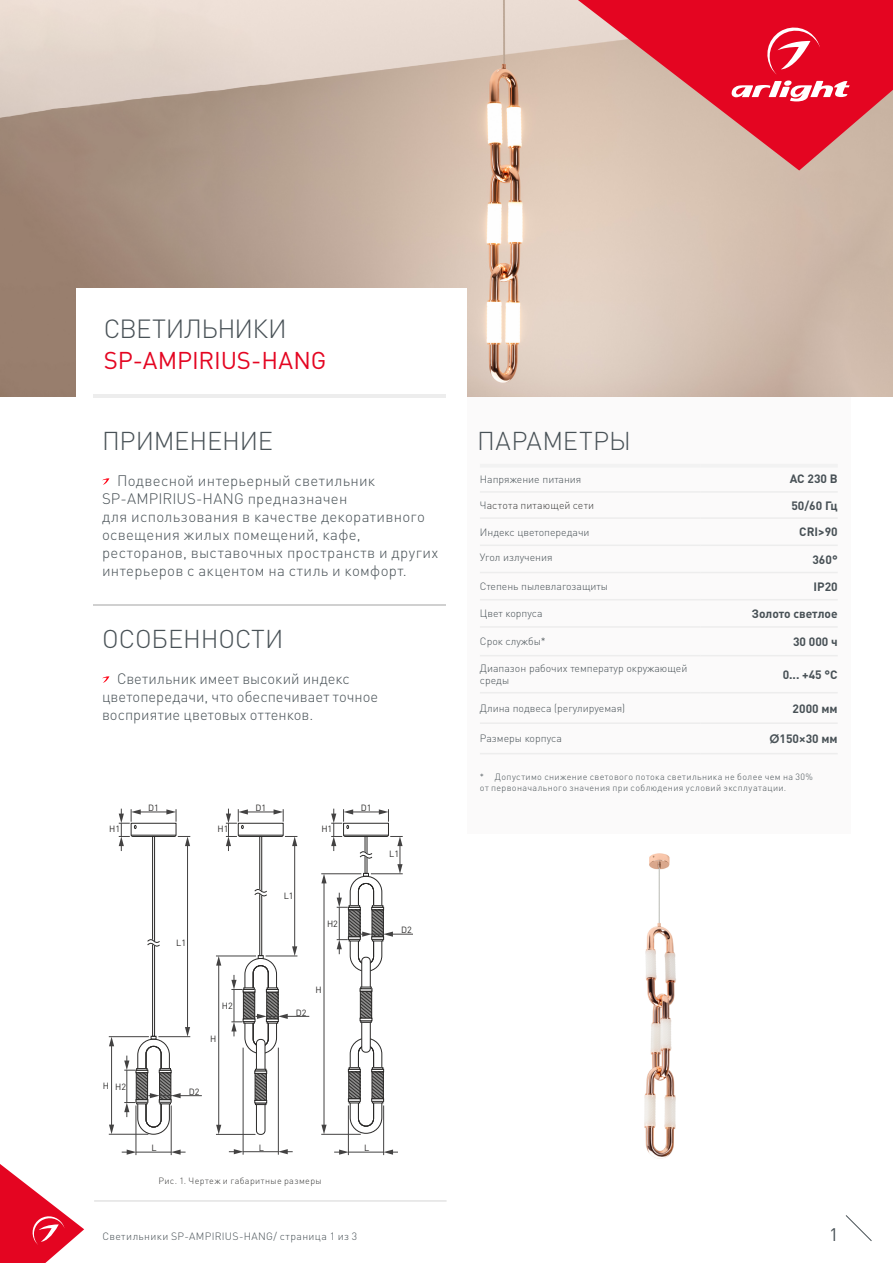
<style>
.page{position:relative;width:893px;height:1263px;background:#fff}
.page>*{position:absolute;margin:0;border:0;box-sizing:border-box;transform-origin:0 0}
.t1{font:300 25.95px "DIN Pro";letter-spacing:-.025em;color:#485156}
.t2{font:300 25.5px "DIN Pro";letter-spacing:-.005em;color:#485156}
.t3{font:300 25.5px "DIN Pro";letter-spacing:.015em;color:#485156}
.t4{font:24px "DIN Pro";letter-spacing:-.005em;color:#e40521}
.t5{font:18px "DIN Pro";color:#485156}
.t6{font:300 15px/18px "DIN Pro";letter-spacing:.015em;color:#485156}
.t7{font:700 12px "DIN Pro";color:#485156}
.t8{font:300 10.5px/12px "DIN Pro";color:#485156}
.t9{font:300 10.5px "DIN Pro";letter-spacing:.035em;color:#485156}
.t10{font:300 10.5px "DIN Pro";letter-spacing:.015em;color:#3c3c3b}
.t11{font:300 9px/10.5px "DIN Pro";letter-spacing:.04em;color:#485156}
.t12{font:9px "DIN Pro";color:#2b2a29}
.t13{font:300 9px "DIN Pro";letter-spacing:.04em;color:#3c3c3b}
.s1{color:#485156}
.s2{font-family:"Century Gothic"}
</style>
<div class="page">
<img style="left:0;top:0;width:893px;height:396px">
<svg style="left:845px;top:1215px;width:27px;height:26px"></svg>
<svg style="left:578px;top:0;width:315px;height:171px;background:#dc5d64"></svg>
<svg style="left:729px;top:81px;width:121px;height:22px"></svg>
<svg style="left:764px;top:24px;width:56px;height:51px;background:#e82f46"></svg>
<svg style="left:0;top:1164px;width:84px;height:99px"></svg>
<div style="left:77px;top:288px;width:390px;height:117px;background:#fff"></div>
<div style="left:467px;top:397px;width:383px;height:437px;background:#fbfafa"></div>
<svg style="left:102px;top:478px;width:7px;height:7px"></svg>
<hr style="left:94px;top:394px;width:352px;height:3px;background:#ededed">
<hr style="left:94px;top:604px;width:352px;height:1px;background:#d0d0d0">
<hr style="left:94px;top:1200px;width:352px;height:1px;background:#e3e3e3">
<svg style="left:102px;top:676px;width:7px;height:7px"></svg>
<img style="left:644px;top:853px;width:32px;height:306px">
<hr style="left:480px;top:491px;width:220px;height:2px;background:#ededed">
<hr style="left:700px;top:491px;width:138px;height:2px;background:#ededed">
<hr style="left:480px;top:544px;width:220px;height:2px;background:#ededed">
<hr style="left:700px;top:544px;width:138px;height:2px;background:#ededed">
<hr style="left:480px;top:572px;width:220px;height:1px;background:#ededed">
<hr style="left:700px;top:572px;width:138px;height:1px;background:#ededed">
<hr style="left:480px;top:655px;width:220px;height:1px;background:#ededed">
<hr style="left:700px;top:655px;width:138px;height:1px;background:#ededed">
<hr style="left:480px;top:692px;width:220px;height:1px;background:#ededed">
<hr style="left:700px;top:692px;width:138px;height:1px;background:#ededed">
<hr style="left:480px;top:722px;width:220px;height:2px;background:#ededed">
<hr style="left:700px;top:722px;width:138px;height:2px;background:#ededed">
<hr style="left:480px;top:599px;width:220px;height:1px;background:#ededed">
<hr style="left:700px;top:599px;width:138px;height:1px;background:#ededed">
<hr style="left:480px;top:626px;width:220px;height:2px;background:#ededed">
<hr style="left:700px;top:626px;width:138px;height:2px;background:#ededed">
<hr style="left:480px;top:753px;width:220px;height:1px;background:#ededed">
<hr style="left:700px;top:753px;width:138px;height:1px;background:#ededed">
<hr style="left:480px;top:517px;width:220px;height:2px;background:#ededed">
<hr style="left:700px;top:517px;width:138px;height:2px;background:#ededed">
<hr style="left:480px;top:464px;width:220px;height:4px;background:#f2f2f2">
<hr style="left:700px;top:464px;width:138px;height:4px;background:#f2f2f2">
<hr style="left:383px;top:1105px;width:1px;height:50px;background:#434242">
<hr style="left:348px;top:1105px;width:1px;height:50px;background:#434242">
<hr style="left:321px;top:1134px;width:40px;height:1px;background:#434242">
<hr style="left:324px;top:882px;width:1px;height:244px;background:#434242">
<svg style="left:321px;top:1125px;width:6px;height:9px"></svg>
<hr style="left:348px;top:1152px;width:36px;height:1px;background:#434242">
<svg style="left:383px;top:1149px;width:15px;height:6px"></svg>
<svg style="left:334px;top:1149px;width:15px;height:6px"></svg>
<svg style="left:348px;top:1038px;width:36px;height:96px"></svg>
<div style="left:362px;top:957px;width:8px;height:95px;background:#fff;border-radius:4px"></div>
<div style="left:361px;top:957px;width:10px;height:95px;border:1px solid #2b2a29;border-radius:4px"></div>
<svg style="left:360px;top:987px;width:12px;height:35px"></svg>
<div style="left:259px;top:836px;width:3px;height:120px;border:1px solid #2b2a29"></div>
<hr style="left:294px;top:844px;width:1px;height:104px;background:#434242">
<hr style="left:278px;top:1048px;width:1px;height:107px;background:#434242">
<hr style="left:243px;top:1048px;width:1px;height:107px;background:#434242">
<hr style="left:216px;top:1134px;width:39px;height:1px;background:#434242">
<hr style="left:216px;top:956px;width:40px;height:1px;background:#434242">
<hr style="left:218px;top:964px;width:1px;height:162px;background:#434242">
<svg style="left:216px;top:956px;width:5px;height:9px"></svg>
<svg style="left:216px;top:1125px;width:5px;height:9px"></svg>
<hr style="left:243px;top:1151px;width:35px;height:1px;background:#434242">
<svg style="left:278px;top:1149px;width:15px;height:5px"></svg>
<svg style="left:229px;top:1149px;width:14px;height:5px"></svg>
<svg style="left:226px;top:809px;width:71px;height:42px"></svg>
<svg style="left:254px;top:886px;width:13px;height:13px"></svg>
<div style="left:256px;top:1039px;width:9px;height:96px;border:1px solid #2b2a29;border-radius:4px"></div>
<svg style="left:254px;top:1069px;width:13px;height:36px"></svg>
<div style="left:152px;top:836px;width:3px;height:200px;border:1px solid #2b2a29"></div>
<hr style="left:187px;top:844px;width:1px;height:185px;background:#434242">
<hr style="left:171px;top:1105px;width:1px;height:50px;background:#434242">
<hr style="left:136px;top:1105px;width:1px;height:50px;background:#434242">
<hr style="left:109px;top:1134px;width:39px;height:1px;background:#434242">
<hr style="left:109px;top:1036px;width:40px;height:1px;background:#434242">
<hr style="left:111px;top:1044px;width:1px;height:82px;background:#434242">
<svg style="left:109px;top:1037px;width:5px;height:9px"></svg>
<svg style="left:109px;top:1124px;width:5px;height:10px"></svg>
<hr style="left:136px;top:1152px;width:35px;height:1px;background:#434242">
<svg style="left:171px;top:1149px;width:15px;height:6px"></svg>
<svg style="left:122px;top:1149px;width:14px;height:6px"></svg>
<svg style="left:119px;top:809px;width:71px;height:42px"></svg>
<svg style="left:147px;top:936px;width:13px;height:13px"></svg>
<svg style="left:124px;top:1027px;width:78px;height:108px"></svg>
<svg style="left:231px;top:946px;width:78px;height:108px"></svg>
<svg style="left:321px;top:809px;width:91px;height:163px"></svg>
<h1 class="t1" style="left:104px;top:311px;width:185px">СВЕТИЛЬНИКИ</h1>
<h3 class="t4" style="left:104px;top:344px;width:224px">SP-AMPIRIUS-HANG</h3>
<h2 class="t2" style="left:102px;top:423px;width:172px">ПРИМЕНЕНИЕ</h2>
<p class="t6" style="left:102px;top:471px;width:338px;text-indent:15px">Подвесной интерьерный светильник SP-AMPIRIUS-HANG предназначен<br>для использования в качестве декоративного освещения жилых помещений, кафе, ресторанов, выставочных пространств и других интерьеров с акцентом на стиль и комфорт.</p>
<h2 class="t2" style="left:102px;top:621px;width:183px">ОСОБЕННОСТИ</h2>
<p class="t6" style="left:102px;top:669px;width:278px;text-indent:15px">Светильник имеет высокий индекс цветопередачи, что обеспечивает точное восприятие цветовых оттенков.</p>
<p class="t12" style="left:109px;top:823px;width:12px">H1</p>
<p class="t12" style="left:148px;top:801px;width:12px">D1</p>
<p class="t12" style="left:218px;top:823px;width:12px">H1</p>
<p class="t12" style="left:255px;top:801px;width:12px">D1</p>
<p class="t12" style="left:321px;top:823px;width:12px">H1</p>
<p class="t12" style="left:103px;top:1080px;width:25px">H H2</p>
<p class="t12" style="left:176px;top:936px;width:11px">L1</p>
<p class="t12" style="left:152px;top:1142px;width:7px">L</p>
<p class="t12" style="left:222px;top:1000px;width:12px">H2</p>
<p class="t12" style="left:210px;top:1033px;width:8px">H</p>
<p class="t12" style="left:189px;top:1085px;width:12px">D2</p>
<p class="t12" style="left:284px;top:890px;width:11px">L1</p>
<p class="t12" style="left:327px;top:918px;width:12px">H2</p>
<p class="t12" style="left:296px;top:1006px;width:12px">D2</p>
<p class="t12" style="left:315px;top:983px;width:8px">H</p>
<p class="t12" style="left:259px;top:1141px;width:7px">L</p>
<p class="t13" style="left:158px;top:1174px;width:165px">Рис. 1. Чертеж и габаритные размеры</p>
<p class="t12" style="left:361px;top:801px;width:12px">D1</p>
<p class="t12" style="left:389px;top:847px;width:11px">L1</p>
<p class="t12" style="left:401px;top:924px;width:12px">D2</p>
<p class="t12" style="left:364px;top:1142px;width:7px">L</p>
<h2 class="t3" style="left:477px;top:423px;width:155px">ПАРАМЕТРЫ</h2>
<p class="t8" style="left:480px;top:473px;width:103px">Напряжение питания</p>
<p class="t7" style="left:790px;top:471px;width:49px">АС 230 B</p>
<p class="t10" style="left:480px;top:498px;width:116px"><span class="s1">Ч</span>астота питающей сети</p>
<p class="t7" style="left:791px;top:497px;width:48px">50/60 Гц</p>
<p class="t8" style="left:480px;top:525px;width:111px">Индекс цветопередачи</p>
<p class="t7" style="left:799px;top:524px;width:40px">CRI&gt;90</p>
<p class="t8" style="left:480px;top:551px;width:74px">Угол излучения</p>
<p class="t7" style="left:812px;top:552px;width:27px">360°</p>
<p class="t8" style="left:480px;top:580px;width:130px">Степень пылевлагозащиты</p>
<p class="t7" style="left:813px;top:578px;width:26px">IP20</p>
<p class="t8" style="left:480px;top:607px;width:64px">Цвет корпуса</p>
<p class="t7" style="left:752px;top:605px;width:87px">Золото светлое</p>
<p class="t8" style="left:480px;top:635px;width:67px">Срок службы*</p>
<p class="t7" style="left:793px;top:633px;width:46px">30 000 ч</p>
<p class="t8" style="left:480px;top:662px;width:209px">Диапазон рабочих температур окружающей среды</p>
<p class="t7" style="left:783px;top:666px;width:57px">0... +45 °С</p>
<p class="t8" style="left:480px;top:702px;width:147px">Длина подвеса (регулируемая)</p>
<p class="t7" style="left:793px;top:700px;width:47px">2000 мм</p>
<p class="t8" style="left:480px;top:732px;width:83px">Размеры корпуса</p>
<p class="t7" style="left:769px;top:730px;width:70px"><span class="s2">Ø</span>150×30 мм</p>
<p class="t11" style="left:480px;top:771px;width:335px">* Допустимо снижение светового потока светильника не более чем на 30% от первоначального значения при соблюдения условий эксплуатации.</p>
<p class="t9" style="left:102px;top:1229px;width:256px">Светильники SP-AMPIRIUS-HANG/ страница 1 из 3</p>
<p class="t5" style="left:829px;top:1222px;width:11px">1</p>
</div>
